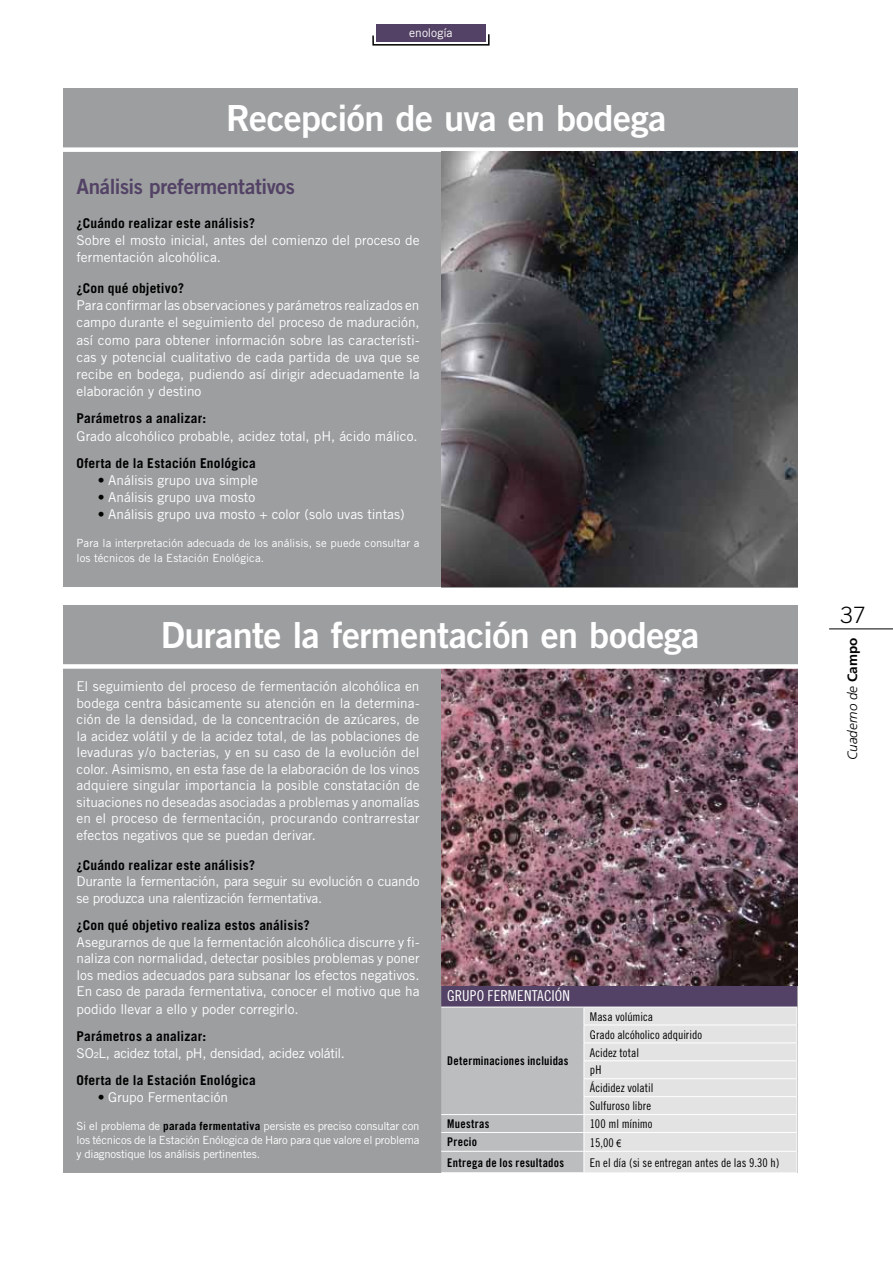
<style>
.page{position:relative;width:893px;height:1263px;background:#fff}
.page>*{position:absolute;margin:0;border:0;box-sizing:border-box;transform-origin:0 0}
.t1{font:36px "Trade Gothic Bold Two";letter-spacing:-.015em;color:#fff}
.t2{font:300 22.5px "Trade Gothic";color:#000}
.t3{font:21px "Trade Gothic Bold Two";letter-spacing:-.015em;color:#534265}
.t4{font:15px "Trade Gothic Cond Eighteen";letter-spacing:.01em;color:#fff}
.t5{font:13.5px/16.5px "Trade Gothic";letter-spacing:-.01em;color:#fff;text-align:justify}
.t6{font:700 13.5px "Trade Gothic";letter-spacing:.015em;color:#000}
.t7{font:italic 300 13.5px "Frutiger";color:#000}
.t8{font:12px/17.9px "Trade Gothic Cond Eighteen";color:#000}
.t9{font:12px "Trade Gothic Bold Cond Twenty";letter-spacing:.02em;color:#000}
.t10{font:12px "Trade Gothic";letter-spacing:-.005em;color:#fff}
.t11{font:11.25px/14.2px "Trade Gothic";letter-spacing:-.005em;color:#fff}
.s1{color:#000}
.s2{font-weight:700;color:#000}
.s3{font-family:"Arial Narrow";font-size:10.5px}
.s4{font-weight:700;font-style:normal}
</style>
<div class="page">
<hr style="left:829px;top:628px;width:64px;height:1px;background:#000">
<div style="left:63px;top:89px;width:734px;height:498px;background:#9c9e9f"></div>
<div style="left:63px;top:605px;width:734px;height:567px;background:#9c9e9f"></div>
<div style="left:45px;top:147px;width:768px;height:5px;background:#fff"></div>
<svg style="left:441px;top:985px;width:357px;height:188px;background:#c5c4c9"></svg>
<hr style="left:584px;top:1172px;width:213px;height:1px;background:#fff">
<img style="left:441px;top:152px;width:356px;height:434px">
<img style="left:441px;top:669px;width:356px;height:316px">
<div style="left:376px;top:24px;width:110px;height:18px;background:#534265"></div>
<svg style="left:372px;top:34px;width:118px;height:12px"></svg>
<div style="left:45px;top:664px;width:768px;height:5px;background:#fff"></div>
<p class="t10" style="left:409px;top:25px;width:45px">enología</p>
<h1 class="t1" style="left:226px;top:96px;width:442px">Recepción de uva en bodega</h1>
<h3 class="t3" style="left:77px;top:173px;width:220px">Análisis prefermentativos</h3>
<p class="t6" style="left:77px;top:215px;width:180px">¿Cuándo realizar este análisis?</p>
<p class="t5" style="left:77px;top:231px;width:344px;line-height:17.2px">Sobre el mosto inicial, antes del comienzo del proceso de fermentación alcohólica.</p>
<p class="t6" style="left:77px;top:280px;width:109px">¿Con qué objetivo?</p>
<p class="t5" style="left:77px;top:297px;width:345px;line-height:17.2px">Para confirmar las observaciones y parámetros realizados en campo durante el seguimiento del proceso de maduración, así como para obtener información sobre las característi&shy;cas y potencial cualitativo de cada partida de uva que se recibe en bodega, pudiendo así dirigir adecuadamente la elaboración y destino</p>
<p class="t6" style="left:77px;top:410px;width:131px">Parámetros a analizar:</p>
<p class="t5" style="left:77px;top:427px;width:342px">Grado alcohólico probable, acidez total, pH, ácido málico.</p>
<p class="t6" style="left:77px;top:455px;width:181px">Oferta de la Estación Enológica</p>
<p class="t5" style="left:98px;top:472px;width:162px"><span class="s1">•</span> Análisis grupo uva simple</p>
<p class="t5" style="left:98px;top:489px;width:159px"><span class="s1">•</span> Análisis grupo uva mosto</p>
<p class="t5" style="left:98px;top:506px;width:309px"><span class="s1">•</span> Análisis grupo uva mosto + color (solo uvas tintas)</p>
<p class="t11" style="left:77px;top:536px;width:344px">Para la interpretación adecuada de los análisis, se puede consultar a los técnicos de la Estación Enológica.</p>
<h1 class="t1" style="left:161px;top:612px;width:540px">Durante la fermentación en bodega</h1>
<p class="t5" style="left:77px;top:678px;width:345px">El seguimiento del proceso de fermentación alcohólica en bodega centra básicamente su atención en la determina&shy;ción de la densidad, de la concentración de azúcares, de la acidez volátil y de la acidez total, de las poblaciones de levaduras y/o bacterias, y en su caso de la evolución del color. Asimismo, en esta fase de la elaboración de los vinos adquiere singular importancia la posible constatación de situaciones no deseadas asociadas a problemas y anomalías en el proceso de fermentación, procurando contrarrestar efectos negativos que se puedan derivar.</p>
<p class="t6" style="left:77px;top:856px;width:180px">¿Cuándo realizar este análisis?</p>
<p class="t5" style="left:77px;top:872px;width:344px;line-height:17.2px">Durante la fermentación, para seguir su evolución o cuando se produzca una ralentización fermentativa.</p>
<p class="t6" style="left:77px;top:917px;width:235px">¿Con qué objetivo realiza estos análisis?</p>
<p class="t5" style="left:77px;top:933px;width:345px">Asegurarnos de que la fermentación alcohólica discurre y fi&shy;naliza con normalidad, detectar posibles problemas y poner los medios adecuados para subsanar los efectos negativos.<br>En caso de parada fermentativa, conocer el motivo que ha podido llevar a ello y poder corregirlo.</p>
<p class="t6" style="left:77px;top:1027px;width:131px">Parámetros a analizar:</p>
<p class="t5" style="left:77px;top:1044px;width:270px">SO²L, acidez total, pH, densidad, acidez volátil.</p>
<p class="t6" style="left:77px;top:1072px;width:181px">Oferta de la Estación Enológica</p>
<p class="t5" style="left:98px;top:1089px;width:132px"><span class="s1">•</span> Grupo Fermentación</p>
<p class="t11" style="left:77px;top:1118px;width:344px;text-align:justify">Si el problema de <span class="s2">parada fermentativa</span> persiste es preciso consultar con los técnicos de la Estación Enólogica de Haro para que valore el problema y diagnostique los análisis pertinentes.</p>
<p class="t4" style="left:447px;top:987px;width:124px">Grupo fermentación</p>
<p class="t9" style="left:447px;top:1054px;width:123px">Determinaciones incluidas</p>
<p class="t8" style="left:590px;top:1007px;width:114px">Masa volúmica<br>Grado alcóholico adquirido<br>Acidez total<br>pH<br>Ácididez volatil<br>Sulfuroso libre</p>
<p class="t9" style="left:447px;top:1116px;width:44px">Muestras</p>
<p class="t8" style="left:590px;top:1115px;width:64px">100 ml mínimo</p>
<p class="t9" style="left:447px;top:1135px;width:31px">Precio</p>
<p class="t8" style="left:590px;top:1133px;width:33px">15,00 <span class="s3">€</span></p>
<p class="t9" style="left:447px;top:1155px;width:118px">Entrega de los resultados</p>
<p class="t8" style="left:590px;top:1153px;width:191px">En el día (si se entregan antes de las 9.30 h)</p>
<h2 class="t2" style="left:840px;top:601px;width:27px">37</h2>
<p class="t7" style="left:845px;top:760px;width:124px;rotate:-90deg">Cuaderno de <span class="s4">Campo</span></p>
</div>
